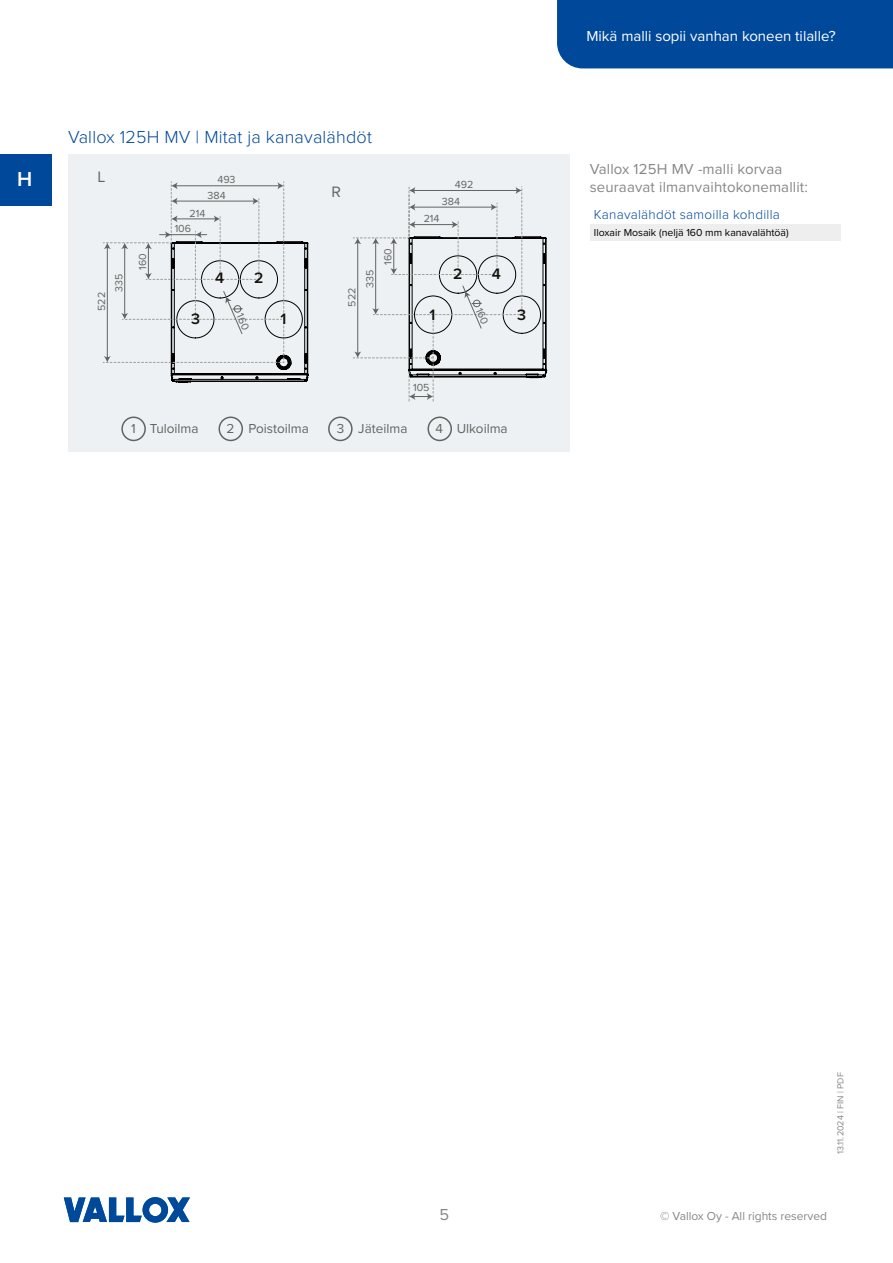
<style>
.page{position:relative;width:893px;height:1263px;background:#fff}
.page>*{position:absolute;margin:0;border:0;box-sizing:border-box;transform-origin:0 0}
.t1{font:600 21px "Proxima Nova";color:#fff}
.t2{font:300 18px "Proxima Nova";letter-spacing:.01em;color:#00489a}
.t3{font:16.5px "Proxima Nova";color:#878787}
.t4{font:600 15.6px "Proxima Nova";color:#12110b}
.t5{font:15.6px "Proxima Nova";color:#646363}
.t6{font:15px/18px "Proxima Nova";letter-spacing:.01em;color:#878787}
.t7{font:15px "Proxima Nova";color:#fff}
.t8{font:13.5px "Proxima Nova";color:#646363}
.t9{font:300 13.5px "Proxima Nova";letter-spacing:.02em;color:#00489a}
.t10{font:12px "Proxima Nova";color:#878787}
.t11{font:10.65px/15.8px "Proxima Nova";color:#646363}
.t12{font:10.5px "Proxima Nova";color:#000}
.t13{font:9px "Proxima Nova";color:#878787}
</style>
<div class="page">
<svg style="left:64px;top:1197px;width:126px;height:26px"></svg>
<div style="left:557px;top:0;width:336px;height:68px;background:#00489a"></div>
<div style="left:68px;top:154px;width:502px;height:298px;background:#edf1f3"></div>
<div style="left:590px;top:224px;width:251px;height:17px;background:#eee"></div>
<div style="left:121px;top:416px;width:25px;height:25px;border:2px solid #646363;border-radius:50%"></div>
<div style="left:218px;top:416px;width:25px;height:25px;border:2px solid #646363;border-radius:50%"></div>
<div style="left:328px;top:416px;width:25px;height:25px;border:2px solid #646363;border-radius:50%"></div>
<div style="left:427px;top:416px;width:25px;height:25px;border:2px solid #646363;border-radius:50%"></div>
<div style="left:0;top:154px;width:51px;height:51px;background:#00489a"></div>
<svg style="left:353px;top:187px;width:194px;height:215px"></svg>
<svg style="left:103px;top:182px;width:206px;height:201px"></svg>
<h1 class="t1" style="left:17px;top:163px;width:17px">H</h1>
<p class="t2" style="left:68px;top:126px;width:305px">Vallox 125H MV | Mitat ja kanavalähdöt</p>
<p class="t5" style="left:97px;top:165px;width:9px">L</p>
<p class="t11" style="left:93px;top:311px;width:20px;rotate:-90deg">522</p>
<p class="t11" style="left:111px;top:292px;width:20px;rotate:-90deg">335</p>
<p class="t11" style="left:134px;top:270px;width:18px;rotate:-90deg">160</p>
<p class="t11" style="left:217px;top:172px;width:20px">493</p>
<p class="t11" style="left:208px;top:187px;width:20px">384</p>
<p class="t11" style="left:175px;top:205px;width:32px;text-indent:15px">214<br>106</p>
<p class="t4" style="left:191px;top:308px;width:10px">3</p>
<p class="t4" style="left:215px;top:266px;width:11px">4</p>
<p class="t4" style="left:254px;top:266px;width:11px">2</p>
<p class="t4" style="left:280px;top:308px;width:7px">1</p>
<p class="t5" style="left:332px;top:180px;width:11px">R</p>
<p class="t11" style="left:344px;top:307px;width:20px;rotate:-90deg">522</p>
<p class="t11" style="left:361px;top:288px;width:20px;rotate:-90deg">335</p>
<p class="t11" style="left:380px;top:265px;width:18px;rotate:-90deg">160</p>
<p class="t11" style="left:455px;top:176px;width:20px">492</p>
<p class="t11" style="left:442px;top:193px;width:20px">384</p>
<p class="t11" style="left:424px;top:210px;width:17px">214</p>
<p class="t4" style="left:430px;top:303px;width:7px">1</p>
<p class="t4" style="left:453px;top:262px;width:11px">2</p>
<p class="t4" style="left:492px;top:262px;width:11px">4</p>
<p class="t4" style="left:517px;top:303px;width:10px">3</p>
<p class="t11" style="left:413px;top:379px;width:18px">105</p>
<p class="t8" style="left:131px;top:418px;width:69px">1 Tuloilma</p>
<p class="t8" style="left:227px;top:418px;width:84px">2 Poistoilma</p>
<p class="t8" style="left:337px;top:418px;width:72px">3 Jäteilma</p>
<p class="t8" style="left:435px;top:418px;width:74px">4 Ulkoilma</p>
<p class="t7" style="left:586px;top:25px;width:251px">Mikä malli sopii vanhan koneen tilalle?</p>
<p class="t6" style="left:590px;top:159px;width:220px">Vallox 125H MV -malli korvaa seuraavat ilmanvaihtokonemallit:</p>
<p class="t9" style="left:594px;top:207px;width:187px">Kanavalähdöt samoilla kohdilla</p>
<p class="t12" style="left:594px;top:225px;width:196px">Iloxair Mosaik (neljä 160 mm kanavalähtöä)</p>
<p class="t13" style="left:834px;top:1154px;width:83px;rotate:-90deg">13.11.2024 | FIN | PDF</p>
<p class="t3" style="left:439px;top:1202px;width:11px">5</p>
<p class="t10" style="left:660px;top:1207px;width:168px">© Vallox Oy - All rights reserved</p>
</div>
